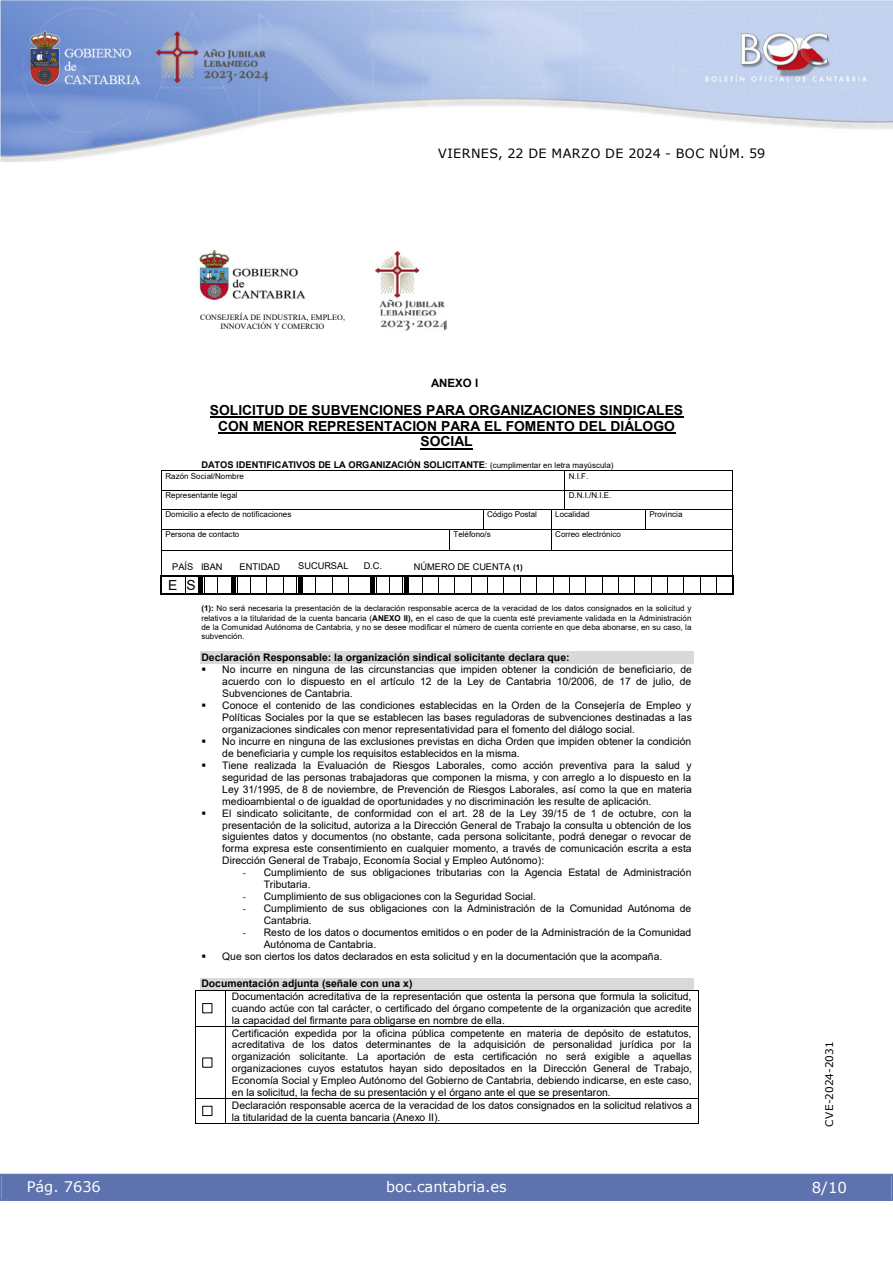
<style>
.page{position:relative;width:893px;height:1263px;background:#fff}
.page>*{position:absolute;margin:0;border:0;box-sizing:border-box;transform-origin:0 0}
.t1{font:15px "Verdana";color:#fff}
.t2{font:14.55px "Verdana 2";color:#fff}
.t3{font:700 13.8px/15.9px "Arial";color:#000;text-align:center}
.t4{font:13.8px "Arial";color:#000}
.t5{font:12.75px "Verdana 2";letter-spacing:.035em;color:#000}
.t6{font:700 11.55px "Arial";color:#000}
.t7{font:10.5px "Verdana 2";color:#000}
.t8{font:10.35px/12.1px "Arial";letter-spacing:.005em;color:#000}
.t9{font:700 10.35px "Arial";color:#000}
.t10{font:700 9.3px "Arial";color:#000}
.t11{font:9.3px "Arial";letter-spacing:-.005em;color:#000}
.t12{font:8.1px/9.3px "Arial";color:#000;text-align:justify}
.t13{font:8.1px/9.6px "Times New Roman";letter-spacing:.005em;color:#000;text-align:center}
.s1{font-weight:400}
.s2{font-weight:400;font-size:8.1px}
.s3{font-weight:700;font-size:8.1px}
.s4{font-weight:700}
.s5{font-size:9.3px;color:#1f3663}
</style>
<div class="page">
<img style="left:0;top:0;width:893px;height:161px">
<div style="left:1px;top:1174px;width:890px;height:27px;background:#5e73ae"></div>
<img style="left:197px;top:249px;width:109px;height:51px">
<img style="left:376px;top:251px;width:70px;height:80px">
<hr style="left:210px;top:416px;width:473px;height:1px;background:#000">
<hr style="left:218px;top:432px;width:457px;height:1px;background:#000">
<hr style="left:420px;top:448px;width:53px;height:1px;background:#000">
<svg style="left:160px;top:471px;width:574px;height:124px"></svg>
<div style="left:200px;top:652px;width:493px;height:12px;background:#d9d9d9"></div>
<div style="left:200px;top:978px;width:493px;height:12px;background:#d9d9d9"></div>
<div style="left:202px;top:1003px;width:10px;height:10px;border:1px solid #000"></div>
<hr style="left:195px;top:990px;width:30px;height:1px;background:#000">
<hr style="left:226px;top:990px;width:472px;height:1px;background:#000">
<hr style="left:195px;top:990px;width:1px;height:36px;background:#000">
<hr style="left:225px;top:990px;width:1px;height:36px;background:#000">
<hr style="left:698px;top:990px;width:1px;height:36px;background:#000">
<div style="left:202px;top:1057px;width:10px;height:11px;border:1px solid #000"></div>
<hr style="left:195px;top:1026px;width:30px;height:1px;background:#000">
<hr style="left:226px;top:1026px;width:472px;height:1px;background:#000">
<hr style="left:195px;top:1027px;width:1px;height:71px;background:#000">
<hr style="left:225px;top:1027px;width:1px;height:71px;background:#000">
<hr style="left:698px;top:1027px;width:1px;height:71px;background:#000">
<div style="left:202px;top:1106px;width:10px;height:10px;border:1px solid #000"></div>
<hr style="left:195px;top:1098px;width:30px;height:1px;background:#000">
<hr style="left:226px;top:1098px;width:472px;height:1px;background:#000">
<svg style="left:195px;top:1099px;width:1px;height:24px"></svg>
<hr style="left:195px;top:1123px;width:30px;height:1px;background:#000">
<svg style="left:225px;top:1098px;width:1px;height:26px"></svg>
<hr style="left:226px;top:1123px;width:472px;height:1px;background:#000">
<svg style="left:698px;top:1098px;width:1px;height:26px"></svg>
<p class="t5" style="left:438px;top:144px;width:329px">VIERNES, 22 DE MARZO DE 2024 - BOC NÚM. 59</p>
<p class="t13" style="left:200px;top:312px;width:146px">CONSEJERÍA DE INDUSTRIA, EMPLEO,<br>INNOVACIÓN Y COMERCIO</p>
<p class="t6" style="left:431px;top:375px;width:49px">ANEXO I</p>
<p class="t3" style="left:210px;top:402px;width:475px">SOLICITUD DE SUBVENCIONES PARA ORGANIZACIONES SINDICALES<br>CON MENOR REPRESENTACION PARA EL FOMENTO DEL DIÁLOGO<br>SOCIAL</p>
<p class="t10" style="left:201px;top:459px;width:414px">DATOS IDENTIFICATIVOS DE LA ORGANIZACIÓN SOLICITANTE<span class="s1">:</span> <span class="s2">(cumplimentar en letra mayúscula)</span></p>
<p class="t12" style="left:165px;top:471px;width:80px">Razón Social/Nombre</p>
<p class="t12" style="left:569px;top:471px;width:21px">N.I.F.</p>
<p class="t12" style="left:165px;top:490px;width:74px">Representante legal</p>
<p class="t12" style="left:569px;top:490px;width:44px">D.N.I./N.I.E.</p>
<p class="t12" style="left:165px;top:509px;width:127px">Domicilio a efecto de notificaciones</p>
<p class="t12" style="left:487px;top:509px;width:52px">Código Postal</p>
<p class="t12" style="left:555px;top:509px;width:36px">Localidad</p>
<p class="t12" style="left:649px;top:509px;width:35px">Provincia</p>
<p class="t12" style="left:165px;top:530px;width:75px">Persona de contacto</p>
<p class="t12" style="left:453px;top:530px;width:39px">Teléfono/s</p>
<p class="t12" style="left:555px;top:530px;width:67px">Correo electrónico</p>
<p class="t11" style="left:172px;top:560px;width:52px">PAÍS IBAN</p>
<p class="t11" style="left:240px;top:560px;width:42px">ENTIDAD</p>
<p class="t11" style="left:298px;top:559px;width:52px">SUCURSAL</p>
<p class="t11" style="left:364px;top:559px;width:20px">D.C.</p>
<p class="t11" style="left:414px;top:560px;width:110px">NÚMERO DE CUENTA <span class="s3">(1)</span></p>
<p class="t4" style="left:168px;top:575px;width:29px">E S</p>
<p class="t12" style="left:201px;top:604px;width:492px"><span class="s4">(1):</span> No será necesaria la presentación de la declaración responsable acerca de la veracidad de los datos consignados en la solicitud y relativos a la titularidad de la cuenta bancaria (<span class="s4">ANEXO II),</span> en el caso de que la cuenta esté previamente validada en la Administración de la Comunidad Autónoma de Cantabria, y no se desee modificar el número de cuenta corriente en que deba abonarse, en su caso, la subvención.</p>
<p class="t9" style="left:201px;top:650px;width:370px">Declaración Responsable: la organización sindical solicitante declara que:</p>
<p class="t8" style="left:222px;top:664px;width:471px;text-align:justify;text-indent:-21px">▪ No incurre en ninguna de las circunstancias que impiden obtener la condición de beneficiario, de acuerdo con lo dispuesto en el artículo 12 de la Ley de Cantabria 10/2006, de 17 de julio, de Subvenciones de Cantabria.</p>
<p class="t8" style="left:222px;top:699px;width:471px;text-align:justify;text-indent:-21px">▪ Conoce el contenido de las condiciones establecidas en la Orden de la Consejería de Empleo y Políticas Sociales por la que se establecen las bases reguladoras de subvenciones destinadas a las organizaciones sindicales con menor representatividad para el fomento del diálogo social.</p>
<p class="t8" style="left:222px;top:735px;width:470px;text-indent:-21px">▪ No incurre en ninguna de las exclusiones previstas en dicha Orden que impiden obtener la condición de beneficiaria y cumple los requisitos establecidos en la misma.</p>
<p class="t8" style="left:222px;top:759px;width:471px;text-align:justify;text-indent:-21px">▪ Tiene realizada la Evaluación de Riesgos Laborales, como acción preventiva para la salud y seguridad de las personas trabajadoras que componen la misma, y con arreglo a lo dispuesto en la Ley 31/1995, de 8 de noviembre, de Prevención de Riesgos Laborales, así como la que en materia medioambiental o de igualdad de oportunidades y no discriminación les resulte de aplicación.</p>
<p class="t8" style="left:222px;top:807px;width:471px;text-align:justify;text-indent:-21px">▪ El sindicato solicitante, de conformidad con el art. 28 de la Ley 39/15 de 1 de octubre, con la presentación de la solicitud, autoriza a la Dirección General de Trabajo la consulta u obtención de los siguientes datos y documentos (no obstante, cada persona solicitante, podrá denegar o revocar de forma expresa este consentimiento en cualquier momento, a través de comunicación escrita a esta Dirección General de Trabajo, Economía Social y Empleo Autónomo):</p>
<p class="t8" style="left:264px;top:866px;width:429px;text-indent:-21px"><span class="s5">-</span> Cumplimiento de sus obligaciones tributarias con la Agencia Estatal de Administración<br>Tributaria.</p>
<p class="t8" style="left:243px;top:890px;width:295px"><span class="s5">-</span> Cumplimiento de sus obligaciones con la Seguridad Social.</p>
<p class="t8" style="left:264px;top:902px;width:429px;text-indent:-21px"><span class="s5">-</span> Cumplimiento de sus obligaciones con la Administración de la Comunidad Autónoma de<br>Cantabria.</p>
<p class="t8" style="left:264px;top:926px;width:429px;text-indent:-21px"><span class="s5">-</span> Resto de los datos o documentos emitidos o en poder de la Administración de la Comunidad<br>Autónoma de Cantabria.</p>
<p class="t8" style="left:201px;top:950px;width:462px">▪ Que son ciertos los datos declarados en esta solicitud y en la documentación que la acompaña.</p>
<p class="t8" style="left:232px;top:977px;width:462px;text-indent:-30px"><span class="s4">Documentación adjunta (señale con una x)<br></span>Documentación acreditativa de la representación que ostenta la persona que formula la solicitud, cuando actúe con tal carácter, o certificado del órgano competente de la organización que acredite la capacidad del firmante para obligarse en nombre de ella.<br>Certificación expedida por la oficina pública competente en materia de depósito de estatutos, acreditativa de los datos determinantes de la adquisición de personalidad jurídica por la organización solicitante. La aportación de esta certificación no será exigible a aquellas organizaciones cuyos estatutos hayan sido depositados en la Dirección General de Trabajo, Economía Social y Empleo Autónomo del Gobierno de Cantabria, debiendo indicarse, en este caso, en la solicitud, la fecha de su presentación y el órgano ante el que se presentaron.<br>Declaración responsable acerca de la veracidad de los datos consignados en la solicitud relativos a la titularidad de la cuenta bancaria (Anexo II).</p>
<h2 class="t2" style="left:27px;top:1177px;width:76px">Pág. 7636</h2>
<h2 class="t2" style="left:386px;top:1177px;width:122px">boc.cantabria.es</h2>
<p class="t7" style="left:822px;top:1126px;width:87px;rotate:-90deg">CVE-2024-2031</p>
<h1 class="t1" style="left:812px;top:1177px;width:37px">8/10</h1>
</div>
